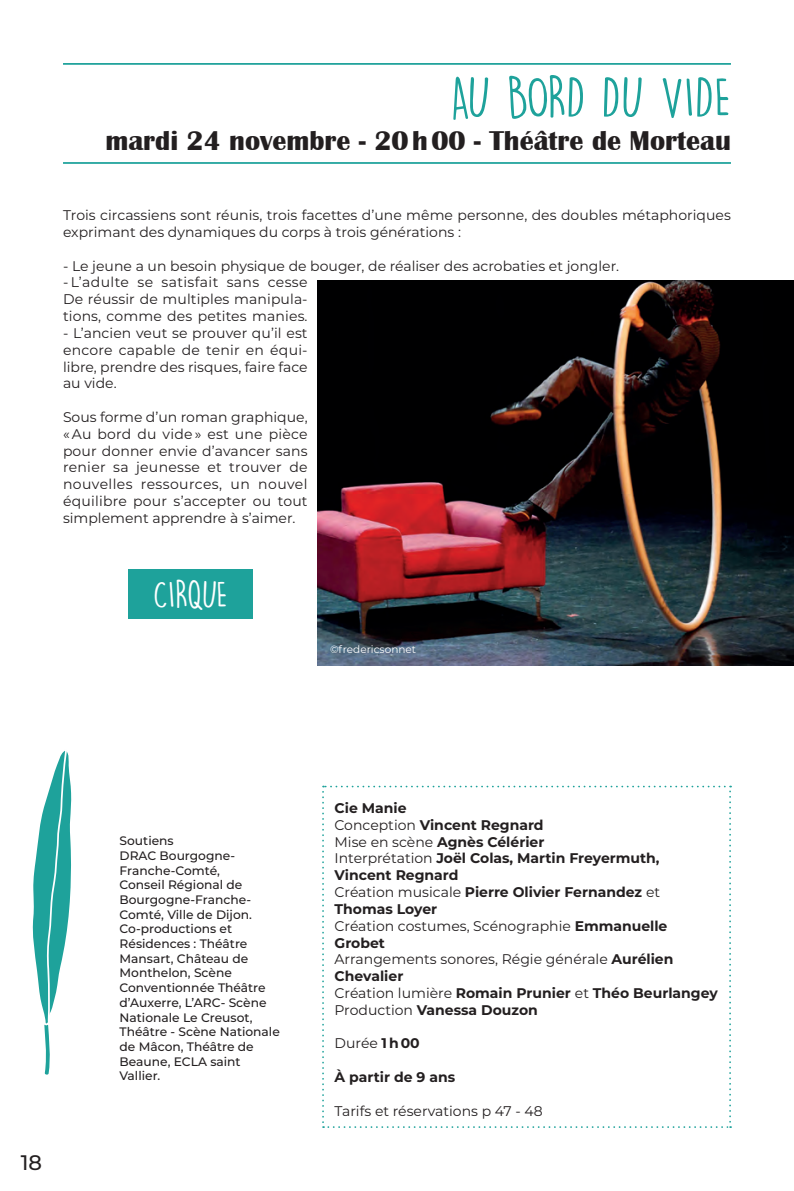
<style>
.page{position:relative;width:794px;height:1191px;background:#fff}
.page>*{position:absolute;margin:0;border:0;box-sizing:border-box;transform-origin:0 0}
.t1{font:52.5px "DK Lemon Yellow Sun";letter-spacing:-.01em;color:#1ea29b}
.t2{font:35px "DK Lemon Yellow Sun";letter-spacing:-.04em;color:#fff}
.t3{font:700 28px "Britannic";color:#231f20}
.t4{font:500 21px "Montserrat";color:#231f20}
.t5{font:14px/16.8px "Montserrat";color:#231f20}
.t6{font:700 14px/16.8px "Montserrat";color:#231f20}
.t7{font:500 12.25px/14.7px "Montserrat";color:#231f20}
.t8{font:10.5px "Montserrat";color:#fff}
.s1{font-weight:400}
.s2{font-weight:700}
</style>
<div class="page">
<img style="left:317px;top:281px;width:477px;height:384px">
<hr style="left:63px;top:162px;width:668px;height:2px;background:#1ea29b">
<svg style="left:322px;top:785px;width:409px;height:343px"></svg>
<hr style="left:63px;top:63px;width:668px;height:2px;background:#1ea29b">
<div style="left:128px;top:569px;width:124px;height:50px;background:#1ea29b"></div>
<svg style="left:32px;top:750px;width:40px;height:325px"></svg>
<p class="t1" style="left:451px;top:66px;width:282px">AU BORD DU VIDE</p>
<p class="t3" style="left:105px;top:125px;width:627px">mardi 24 novembre - 20h00 - Théâtre de Morteau</p>
<p class="t5" style="left:63px;top:206px;width:669px">Trois circassiens sont réunis, trois facettes d’une même personne, des doubles métaphoriques exprimant des dynamiques du corps à trois générations :</p>
<p class="t5" style="left:63px;top:257px;width:557px">- Le jeune a un besoin physique de bouger, de réaliser des acrobaties et jongler.</p>
<p class="t5" style="left:63px;top:274px;width:246px;text-align:justify">- L’adulte se satisfait sans cesse De réussir de multiples manipula&shy;tions, comme des petites manies.</p>
<p class="t5" style="left:63px;top:324px;width:246px;text-align:justify">- L’ancien veut se prouver qu’il est encore capable de tenir en équi&shy;libre, prendre des risques, faire face au vide.</p>
<p class="t5" style="left:63px;top:408px;width:246px;text-align:justify">Sous forme d’un roman graphique, « Au bord du vide » est une pièce pour donner envie d’avancer sans renier sa jeunesse et trouver de nouvelles ressources, un nouvel équilibre pour s’accepter ou tout simplement apprendre à s’aimer.</p>
<p class="t2" style="left:153px;top:573px;width:76px">CIRQUE</p>
<p class="t8" style="left:330px;top:642px;width:88px">©fredericsonnet</p>
<h3 class="t4" style="left:21px;top:1147px;width:23px">18</h3>
<p class="t7" style="left:120px;top:833px;width:56px">Soutiens</p>
<p class="t7" style="left:120px;top:847px;width:162px">DRAC Bourgogne-<br>Franche-Comté,<br>Conseil Régional de<br>Bourgogne-Franche-<br>Comté, Ville de Dijon.<br>Co-productions et<br>Résidences : Théâtre<br>Mansart, Château de<br>Monthelon, Scène<br>Conventionnée Théâtre d’Auxerre, L’ARC- Scène<br>Nationale Le Creusot,<br>Théâtre - Scène Nationale de Mâcon, Théâtre de<br>Beaune, ECLA saint<br>Vallier.</p>
<p class="t6" style="left:334px;top:799px;width:74px">Cie Manie</p>
<p class="t6" style="left:334px;top:815px;width:211px"><span class="s1">Conception</span> Vincent Regnard</p>
<p class="t6" style="left:334px;top:832px;width:211px"><span class="s1">Mise en scène</span> Agnès Célérier</p>
<p class="t6" style="left:334px;top:849px;width:326px"><span class="s1">Interprétation</span> Joël Colas, Martin Freyermuth,<br>Vincent Regnard</p>
<p class="t6" style="left:334px;top:883px;width:327px"><span class="s1">Création musicale</span> Pierre Olivier Fernandez <span class="s1">et<br></span>Thomas Loyer</p>
<p class="t5" style="left:334px;top:916px;width:334px">Création costumes, Scénographie <span class="s2">Emmanuelle<br>Grobet</span></p>
<p class="t5" style="left:334px;top:950px;width:340px">Arrangements sonores, Régie générale <span class="s2">Aurélien<br>Chevalier</span></p>
<p class="t6" style="left:334px;top:983px;width:385px"><span class="s1">Création lumière</span> Romain Prunier <span class="s1">et</span> Théo Beurlangey</p>
<p class="t6" style="left:334px;top:1000px;width:205px"><span class="s1">Production</span> Vanessa Douzon</p>
<p class="t5" style="left:334px;top:1034px;width:87px">Durée <span class="s2">1 h 00</span></p>
<p class="t6" style="left:334px;top:1067px;width:122px">À partir de 9 ans</p>
<p class="t5" style="left:334px;top:1101px;width:210px">Tarifs et réservations p 47 - 48</p>
</div>
